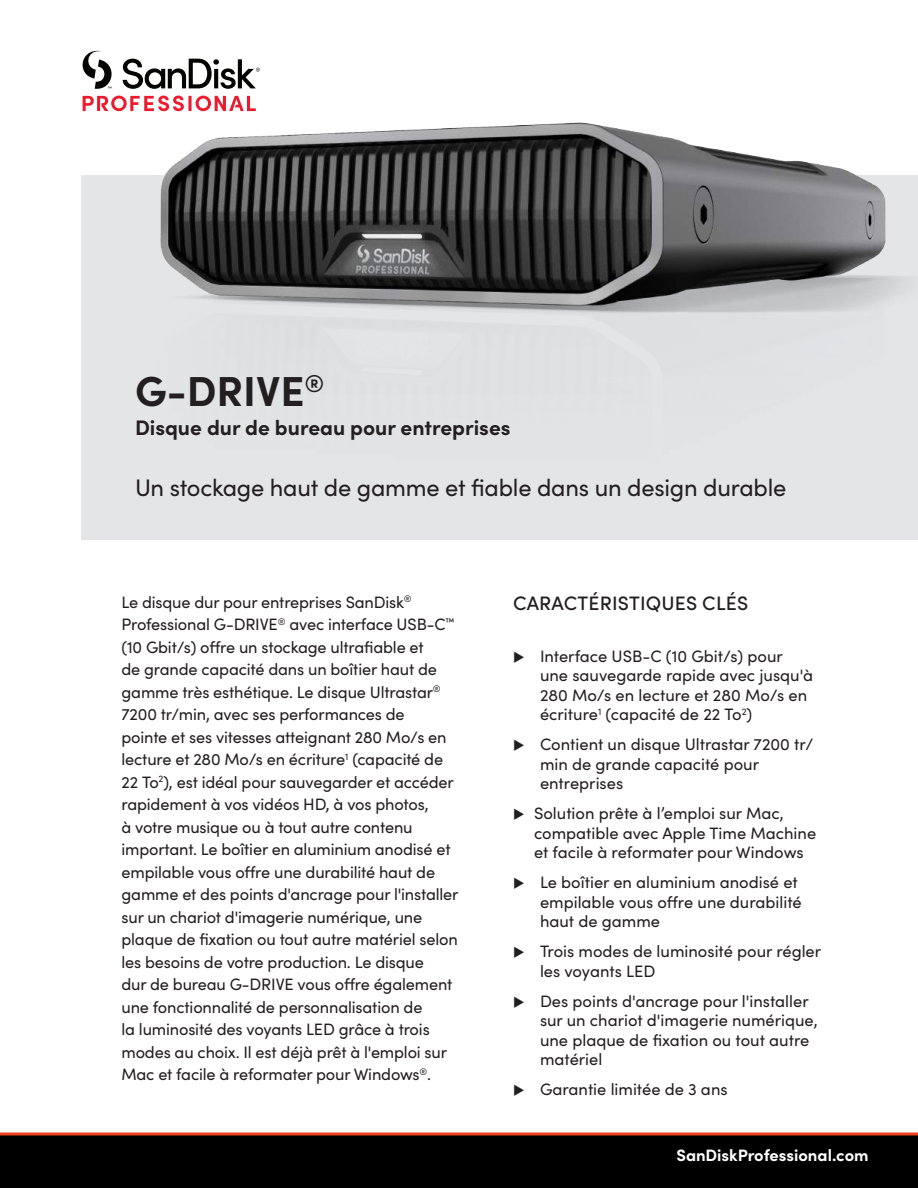
<style>
.page{position:relative;width:918px;height:1188px;background:#fff}
.page>*{position:absolute;margin:0;border:0;box-sizing:border-box;transform-origin:0 0}
.t1{font:700 42px "Sofia Pro";color:#231f20}
.t2{font:24px "Sofia Pro";letter-spacing:-.01em;color:#231f20}
.t3{font:700 21px "Sofia Pro";color:#231f20}
.t4{font:500 19.5px "Sofia Pro";letter-spacing:.01em;color:#231f20}
.t5{font:16.5px/22.5px "Sofia Pro";letter-spacing:-.01em;color:#231f20}
.t6{font:700 16.5px "Sofia Pro";color:#fff}
</style>
<div class="page">
<svg style="left:83px;top:54px;width:4px;height:21px"></svg>
<svg style="left:83px;top:96px;width:4px;height:15px"></svg>
<svg style="left:0;top:1132px;width:918px;height:56px;background:#0f0505"></svg>
<img style="left:87px;top:50px;width:831px;height:490px">
<h1 class="t1" style="left:135px;top:359px;width:191px">G-DRIVE<sup>®</sup></h1>
<p class="t3" style="left:135px;top:412px;width:377px">Disque dur de bureau pour entreprises</p>
<h2 class="t2" style="left:135px;top:470px;width:653px">Un stockage haut de gamme et fiable dans un design durable</h2>
<p class="t5" style="left:122px;top:590px;width:339px">Le disque dur pour entreprises SanDisk<sup>® </sup>Professional G-DRIVE<sup>®</sup> avec interface USB-C<sup>™ </sup>(10 Gbit/s) offre un stockage ultrafiable et<br>de grande capacité dans un boîtier haut de gamme très esthétique. Le disque Ultrastar<sup>® </sup>7200 tr/min, avec ses performances de<br>pointe et ses vitesses atteignant 280 Mo/s en lecture et 280 Mo/s en écriture<sup>1</sup> (capacité de 22 To<sup>2</sup>), est idéal pour sauvegarder et accéder rapidement à vos vidéos HD, à vos photos,<br>à votre musique ou à tout autre contenu important. Le boîtier en aluminium anodisé et empilable vous offre une durabilité haut de gamme et des points d'ancrage pour l'installer sur un chariot d'imagerie numérique, une plaque de fixation ou tout autre matériel selon les besoins de votre production. Le disque<br>dur de bureau G-DRIVE vous offre également une fonctionnalité de personnalisation de<br>la luminosité des voyants LED grâce à trois modes au choix. Il est déjà prêt à l'emploi sur Mac et facile à reformater pour Windows<sup>®</sup>.</p>
<p class="t4" style="left:513px;top:589px;width:237px">CARACTÉRISTIQUES CLÉS</p>
<p class="t5" style="left:540px;top:645px;width:275px;line-height:19.5px;text-indent:-27px">◆ Interface USB-C (10 Gbit/s) pour une sauvegarde rapide avec jusqu'à 280 Mo/s en lecture et 280 Mo/s en écriture<sup>1</sup> (capacité de 22 To<sup>2</sup>)</p>
<p class="t5" style="left:540px;top:734px;width:275px;line-height:19.5px;text-indent:-27px">◆ Contient un disque Ultrastar 7200 tr/ min de grande capacité pour entreprises</p>
<p class="t5" style="left:534px;top:803px;width:284px;line-height:19.5px;text-indent:-21px">◆ Solution prête à l’emploi sur Mac, compatible avec Apple Time Machine et facile à reformater pour Windows</p>
<p class="t5" style="left:540px;top:872px;width:263px;line-height:19.5px;text-indent:-27px">◆ Le boîtier en aluminium anodisé et empilable vous offre une durabilité haut de gamme</p>
<p class="t5" style="left:540px;top:941px;width:283px;line-height:19.5px;text-indent:-27px">◆ Trois modes de luminosité pour régler les voyants LED</p>
<p class="t5" style="left:540px;top:990px;width:279px;line-height:19.5px;text-indent:-27px">◆ Des points d'ancrage pour l'installer sur un chariot d'imagerie numérique, une plaque de fixation ou tout autre matériel</p>
<p class="t5" style="left:513px;top:1077px;width:216px">◆ Garantie limitée de 3 ans</p>
<p class="t6" style="left:676px;top:1143px;width:194px">SanDiskProfessional.com</p>
</div>
